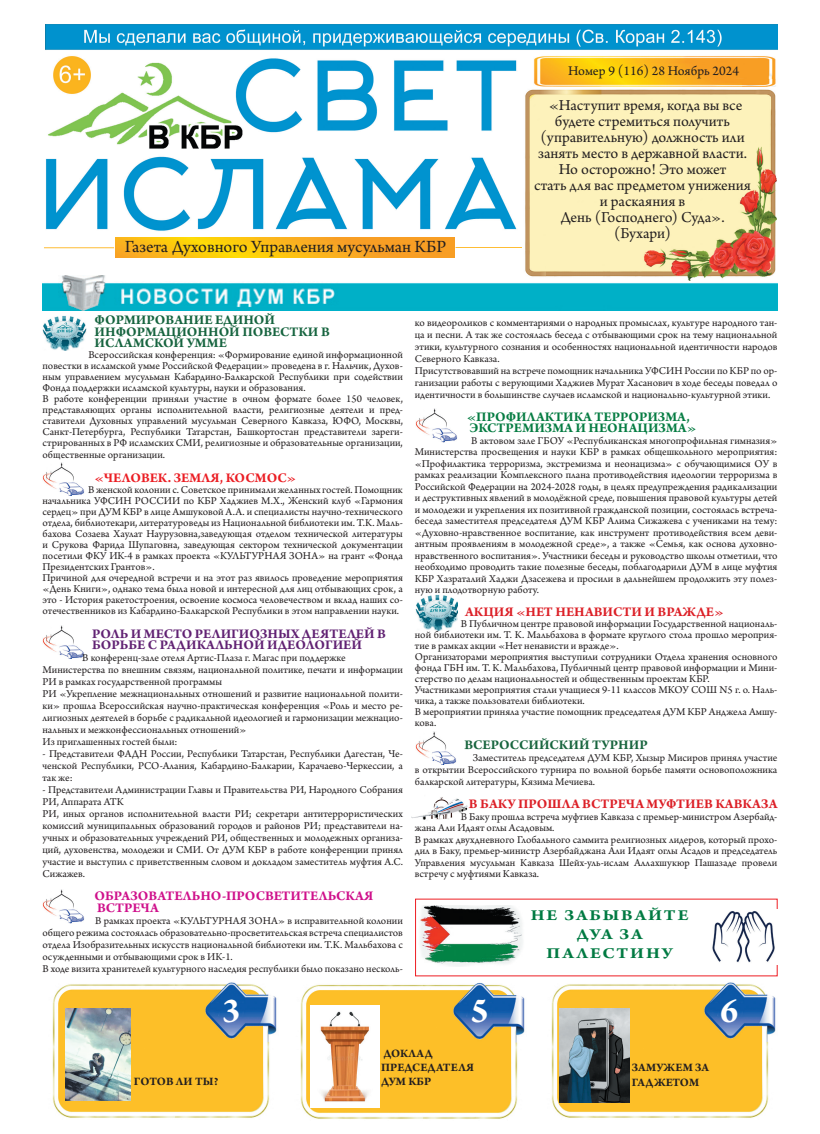
<style>
.page{position:relative;width:820px;height:1134px;background:#fff}
.page>*{position:absolute;margin:0;border:0;box-sizing:border-box;transform-origin:0 0}
.t1{font:700 36px "Arno Pro";color:#fff}
.t2{font:18px "Arno Pro";color:#231f20}
.t3{font:16px/16px "Arno Pro";color:#231f20;text-align:center}
.t4{font:700 16px/19px "Arno Pro";letter-spacing:.1em;color:#017a42;text-align:center;scale:1.15 1}
.t5{font:700 14px/11.5px "Arno Pro";color:#612273}
.t6{font:700 14px "Arno Pro";color:#dc2027}
.t7{font:700 14px/11.5px "Arno Pro";color:#16643f}
.t8{font:700 14px/11.5px "Arno Pro";color:#057c42}
.t9{font:700 14px/11.5px "Arno Pro";color:#cf108b}
.t10{font:14px "Arno Pro";color:#231f20}
.t11{font:700 14px "Arno Pro";letter-spacing:.005em;color:#eb1d23}
.t12{font:700 14px "Arno Pro";color:#18653e}
.t13{font:700 12px/14.4px "Arno Pro";letter-spacing:.005em;color:#231f20}
.t14{font:11px/11px "Arno Pro";color:#231f20}
</style>
<div class="page">
<img style="left:43px;top:625px;width:41px;height:34px">
<img style="left:42px;top:275px;width:734px;height:36px">
<img style="left:116px;top:237px;width:338px;height:21px">
<img style="left:45px;top:24px;width:732px;height:207px">
<img style="left:52px;top:982px;width:225px;height:136px">
<img style="left:551px;top:982px;width:225px;height:136px">
<img style="left:300px;top:982px;width:225px;height:137px">
<hr style="left:44px;top:247px;width:70px;height:1px;background:#febd35">
<hr style="left:455px;top:247px;width:70px;height:1px;background:#febd35">
<img style="left:522px;top:88px;width:254px;height:193px">
<img style="left:415px;top:595px;width:42px;height:36px">
<img style="left:43px;top:316px;width:44px;height:34px">
<img style="left:415px;top:409px;width:42px;height:33px">
<img style="left:412px;top:797px;width:56px;height:23px">
<img style="left:712px;top:909px;width:65px;height:55px">
<img style="left:420px;top:905px;width:103px;height:62px">
<img style="left:415px;top:731px;width:41px;height:34px">
<img style="left:66px;top:1008px;width:64px;height:92px">
<img style="left:559px;top:1008px;width:70px;height:95px">
<img style="left:310px;top:1006px;width:69px;height:101px">
<img style="left:43px;top:889px;width:41px;height:34px">
<img style="left:43px;top:462px;width:41px;height:34px">
<h2 class="t2" style="left:125px;top:236px;width:323px">Газета Духовного Управления мусульман КБР</h2>
<p class="t10" style="left:568px;top:63px;width:173px">Номер 9 (116) 28 Ноябрь 2024</p>
<h3 class="t3" style="left:534px;top:98px;width:218px">«Наступит время, когда вы все будете стремиться получить (управительную) должность или занять место в державной власти.<br>Но осторожно! Это может<br>стать для вас предметом унижения и раскаяния в<br>День (Господнего) Суда». (Бухари)</h3>
<p class="t7" style="left:95px;top:315px;width:237px">ФОРМИРОВАНИЕ ЕДИНОЙ<br>ИНФОРМАЦИОННОЙ ПОВЕСТКИ В<br>ИСЛАМСКОЙ УММЕ</p>
<p class="t14" style="left:43px;top:350px;width:362px;text-indent:46px">Всероссийская конференция: «Формирование единой информационной повестки в исламской умме Российской Федерации» проведена в г. Нальчик, Духов&shy;ным управлением мусульман Кабардино-Балкарской Республики при содействии Фонда поддержки исламской культуры, науки и образования.<br>В работе конференции приняли участие в очном формате более 150 человек, представляющих органы исполнительной власти, религиозные деятели и пред&shy;ставители Духовных управлений мусульман Северного Кавказа, ЮФО, Москвы, Санкт-Петербурга, Республики Татарстан, Башкортостан представители зареги&shy;стрированных в РФ исламских СМИ, религиозные и образовательные организации,</p>
<p class="t14" style="left:43px;top:450px;width:124px">общественные организации.</p>
<p class="t11" style="left:95px;top:469px;width:203px">«ЧЕЛОВЕК. ЗЕМЛЯ, КОСМОС»</p>
<p class="t14" style="left:43px;top:485px;width:362px;text-indent:45px">В женской колонии с. Советское принимали желанных гостей. Помощник начальника УФСИН РОССИИ по КБР Хаджиев М.Х., Женский клуб «Гармония сердец» при ДУМ КБР в лице Амшуковой А.А. и специалисты научно-технического отдела, библиотекари, литературоведы из Национальной библиотеки им. Т.К. Маль&shy;бахова Созаева Хаулат Наурузовна,заведующая отделом технической литературы и Срукова Фарида Шупаговна, заведующая сектором технической документации посетили ФКУ ИК-4 в рамках проекта «КУЛЬТУРНАЯ ЗОНА» на грант «Фонда Президентских Грантов».<br>Причиной для очередной встречи и на этот раз явилось проведение мероприятия «День Книги», однако тема была новой и интересной для лиц отбывающих срок, а это - История ракетостроения, освоение космоса человечеством и вклад наших со&shy;отечественников из Кабардино-Балкарской Республики в этом направлении науки.</p>
<p class="t5" style="left:92px;top:628px;width:295px">РОЛЬ И МЕСТО РЕЛИГИОЗНЫХ ДЕЯТЕЛЕЙ В<br>БОРЬБЕ С РАДИКАЛЬНОЙ ИДЕОЛОГИЕЙ</p>
<p class="t14" style="left:43px;top:652px;width:362px;line-height:12px;text-indent:40px">В конференц-зале отеля Артис-Плаза г. Магас при поддержке Министерства по внешним связям, национальной политике, печати и информации РИ в рамках государственной программы<br>РИ «Укрепление межнациональных отношений и развитие национальной полити&shy;ки» прошла Всероссийская научно-практическая конференция «Роль и место ре&shy;лигиозных деятелей в борьбе с радикальной идеологией и гармонизации межнацио&shy;нальных и межконфессиональных отношений»<br>Из приглашенных гостей были:</p>
<p class="t14" style="left:43px;top:748px;width:362px;line-height:12px;text-align:justify">- Представители ФАДН России, Республики Татарстан, Республики Дагестан, Че&shy;ченской Республики, РСО-Алания, Кабардино-Балкарии, Карачаево-Черкессии, а так же:</p>
<p class="t14" style="left:43px;top:784px;width:362px;line-height:12px">- Представители Администрации Главы и Правительства РИ, Народного Собрания РИ, Аппарата АТК<br>РИ, иных органов исполнительной власти РИ; секретари антитеррористических комиссий муниципальных образований городов и районов РИ; представители на&shy;учных и образовательных учреждений РИ, общественных и молодежных организа&shy;ций, духовенства, молодежи и СМИ. От ДУМ КБР в работе конференции принял участие и выступил с приветственным словом и докладом заместитель муфтия А.С.<br>Сижажев.</p>
<p class="t9" style="left:95px;top:891px;width:280px">ОБРАЗОВАТЕЛЬНО-ПРОСВЕТИТЕЛЬСКАЯ<br>ВСТРЕЧА</p>
<p class="t14" style="left:43px;top:915px;width:362px;line-height:12px;text-indent:53px">В рамках проекта «КУЛЬТУРНАЯ ЗОНА» в исправительной колонии общего режима состоялась образовательно-просветительская встреча специалистов отдела Изобразительных искусств национальной библиотеки им. Т.К. Мальбахова с осужденными и отбывающими срок в ИК-1.<br>В ходе визита хранителей культурного наследия республики было показано несколь-</p>
<p class="t14" style="left:414px;top:317px;width:364px;line-height:12px">ко видеороликов с комментариями о народных промыслах, культуре народного тан&shy;ца и песни. А так же состоялась беседа с отбывающими срок на тему национальной этики, культурного сознания и особенностях национальной идентичности народов Северного Кавказа.<br>Присутствовавший на встрече помощник начальника УФСИН России по КБР по ор&shy;ганизации работы с верующими Хаджиев Мурат Хасанович в ходе беседы поведал о идентичности в большинстве случаев исламской и национально-культурной этики.</p>
<p class="t8" style="left:466px;top:411px;width:231px">«ПРОФИЛАКТИКА ТЕРРОРИЗМА,<br>ЭКСТРЕМИЗМА И НЕОНАЦИЗМА»</p>
<p class="t14" style="left:414px;top:435px;width:364px;line-height:11.5px;text-align:justify;text-indent:56px">В актовом зале ГБОУ «Республиканская многопрофильная гимназия» Министерства просвещения и науки КБР в рамках общешкольного мероприятия: «Профилактика терроризма, экстремизма и неонацизма» с обучающимися ОУ в рамках реализации Комплексного плана противодействия идеологии терроризма в Российской Федерации на 2024-2028 годы, в целях предупреждения радикализации и деструктивных явлений в молодёжной среде, повышения правовой культуры детей и молодежи и укрепления их позитивной гражданской позиции, состоялась встреча&shy;беседа заместителя председателя ДУМ КБР Алима Сижажева с учениками на тему: «Духовно-нравственное воспитание, как инструмент противодействия всем деви&shy;антным проявлениям в молодежной среде», а также «Семья, как основа духовно&shy;нравственного воспитания». Участники беседы и руководство школы отметили, что необходимо проводить такие полезные беседы, поблагодарили ДУМ в лице муфтия КБР Хазраталий Хаджи Дзасежева и просили в дальнейшем продолжить эту полез&shy;ную и плодотворную работу.</p>
<p class="t6" style="left:465px;top:603px;width:260px">АКЦИЯ «НЕТ НЕНАВИСТИ И ВРАЖДЕ»</p>
<p class="t14" style="left:414px;top:619px;width:364px;text-indent:46px">В Публичном центре правовой информации Государственной националь&shy;ной библиотеки им. Т. К. Мальбахова в формате круглого стола прошло мероприя&shy;тие в рамках акции «Нет ненависти и вражде».<br>Организаторами мероприятия выступили сотрудники Отдела хранения основного фонда ГБН им. Т. К. Мальбахова, Публичный центр правовой информации и Мини&shy;стерство по делам национальностей и общественным проектам КБР.<br>Участниками мероприятия стали учащиеся 9-11 классов МКОУ СОШ N5 г. о. Наль&shy;чика, а также пользователи библиотеки.<br>В мероприятии приняла участие помощник председателя ДУМ КБР Анджела Амшу&shy;кова.</p>
<p class="t12" style="left:464px;top:736px;width:185px">ВСЕРОССИЙСКИЙ ТУРНИР</p>
<p class="t14" style="left:414px;top:752px;width:364px;line-height:12px;text-align:justify;text-indent:58px">Заместитель председателя ДУМ КБР, Хызыр Мисиров принял участие в открытии Всероссийского турнира по вольной борьбе памяти основоположника балкарской литературы, Кязима Мечиева.</p>
<p class="t6" style="left:469px;top:796px;width:310px">В БАКУ ПРОШЛА ВСТРЕЧА МУФТИЕВ КАВКАЗА</p>
<p class="t14" style="left:414px;top:811px;width:364px;line-height:11.5px;text-indent:46px">В Баку прошла встреча муфтиев Кавказа с премьер-министром Азербайд&shy;жана Али Идаят оглы Асадовым.<br>В рамках двухдневного Глобального саммита религиозных лидеров, который прохо&shy;дил в Баку, премьер-министр Азербайджана Али Идаят оглы Асадов и председатель Управления мусульман Кавказа Шейх-уль-ислам Аллахшукюр Пашазаде провели встречу с муфтиями Кавказа.</p>
<h3 class="t4" style="left:530px;top:906px;width:138px">НЕ ЗАБЫВАЙТЕ<br>ДУА ЗА<br>ПАЛЕСТИНУ</h3>
<h1 class="t1" style="left:222px;top:989px;width:20px">3</h1>
<h1 class="t1" style="left:470px;top:990px;width:20px">5</h1>
<h1 class="t1" style="left:719px;top:990px;width:20px">6</h1>
<p class="t13" style="left:134px;top:1075px;width:86px">ГОТОВ ЛИ ТЫ?</p>
<p class="t13" style="left:381px;top:1046px;width:94px">ДОКЛАД<br>ПРЕДСЕДАТЕЛЯ<br>ДУМ КБР</p>
<p class="t13" style="left:631px;top:1061px;width:79px">ЗАМУЖЕМ ЗА<br>ГАДЖЕТОМ</p>
</div>
